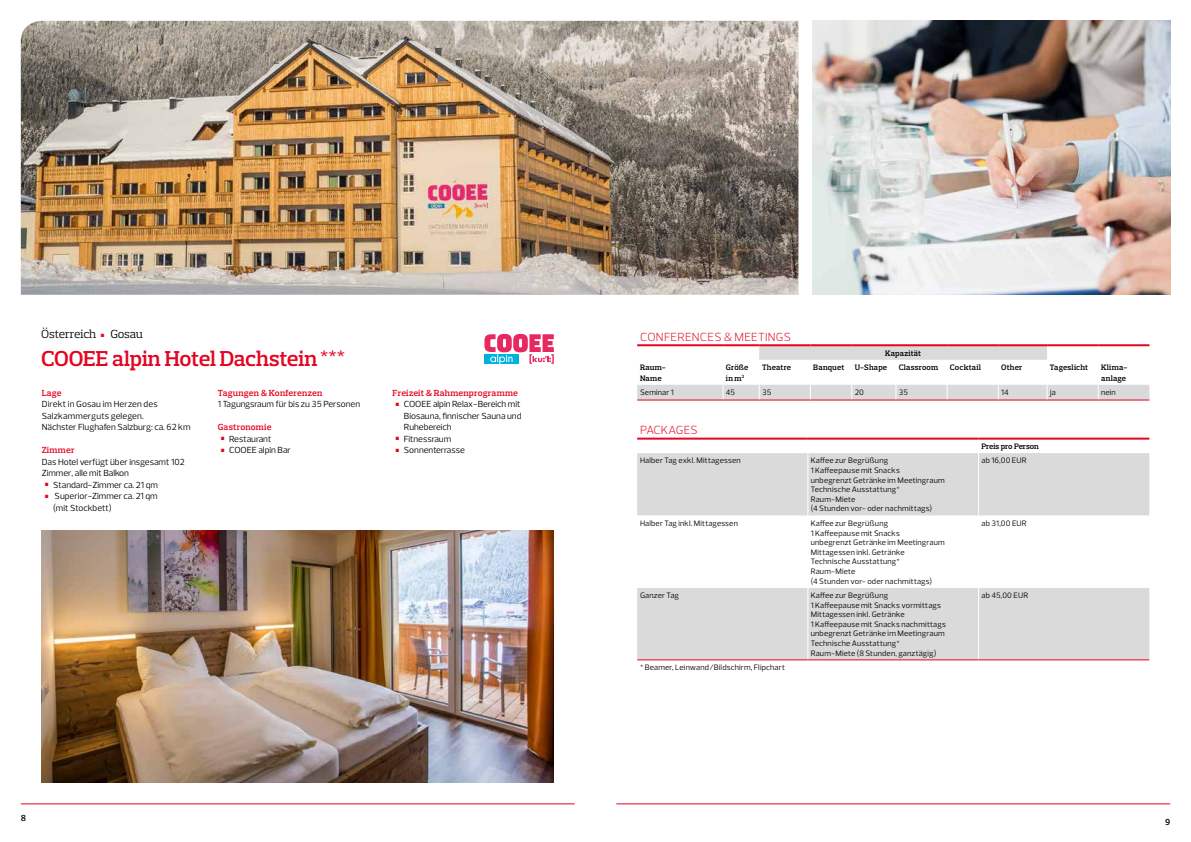
<style>
.page{position:relative;width:1191px;height:842px;background:#fff}
.page>*{position:absolute;margin:0;border:0;box-sizing:border-box;transform-origin:0 0}
.t1{font:600 22px "Prelo Slab";letter-spacing:-.005em;color:#e40521}
.t2{font:300 12px "Prelo";letter-spacing:.015em;color:#e40521}
.t3{font:12px "Prelo Slab";color:#000}
.t4{font:300 12px "Prelo";letter-spacing:-.01em;color:#e40521}
.t5{font:9px/11.5px "Prelo";color:#000}
.t6{font:600 9px "Prelo Slab";letter-spacing:.02em;color:#e40521}
.t7{font:600 9px "Prelo";color:#000}
.t8{font:8px/9.6px "Prelo";letter-spacing:.02em;color:#000}
.t9{font:600 8px/10.5px "Prelo Slab";letter-spacing:.02em;color:#000}
.t10{font:600 8px "Prelo Slab";letter-spacing:-.01em;color:#000}
.s1{font-size:26.5px;color:#e40521}
.s2{font-family:"Prelo";font-size:20px}
</style>
<div class="page">
<hr style="left:21px;top:804px;width:553px;height:1px;background:#e40521">
<hr style="left:616px;top:804px;width:554px;height:1px;background:#e40521">
<img style="left:21px;top:21px;width:777px;height:274px">
<img style="left:42px;top:531px;width:512px;height:251px">
<img style="left:812px;top:21px;width:358px;height:274px">
<svg style="left:637px;top:346px;width:512px;height:54px"></svg>
<hr style="left:637px;top:344px;width:86px;height:2px;background:#e40521">
<hr style="left:723px;top:344px;width:36px;height:2px;background:#e40521">
<hr style="left:759px;top:344px;width:51px;height:2px;background:#e40521">
<hr style="left:810px;top:344px;width:42px;height:2px;background:#e40521">
<hr style="left:852px;top:344px;width:44px;height:2px;background:#e40521">
<hr style="left:896px;top:344px;width:51px;height:2px;background:#e40521">
<hr style="left:947px;top:344px;width:51px;height:2px;background:#e40521">
<hr style="left:998px;top:344px;width:49px;height:2px;background:#e40521">
<hr style="left:1047px;top:344px;width:51px;height:2px;background:#e40521">
<hr style="left:1098px;top:344px;width:51px;height:2px;background:#e40521">
<hr style="left:637px;top:400px;width:86px;height:1px;background:#e40521">
<hr style="left:723px;top:400px;width:36px;height:1px;background:#e40521">
<hr style="left:759px;top:400px;width:51px;height:1px;background:#e40521">
<hr style="left:810px;top:400px;width:42px;height:1px;background:#e40521">
<hr style="left:852px;top:400px;width:44px;height:1px;background:#e40521">
<hr style="left:896px;top:400px;width:51px;height:1px;background:#e40521">
<hr style="left:947px;top:400px;width:51px;height:1px;background:#e40521">
<hr style="left:998px;top:400px;width:49px;height:1px;background:#e40521">
<hr style="left:1047px;top:400px;width:51px;height:1px;background:#e40521">
<hr style="left:1098px;top:400px;width:51px;height:1px;background:#e40521">
<div style="left:637px;top:453px;width:512px;height:207px;background:#dadada"></div>
<svg style="left:637px;top:516px;width:512px;height:72px"></svg>
<hr style="left:637px;top:438px;width:171px;height:2px;background:#e40521">
<hr style="left:808px;top:438px;width:170px;height:2px;background:#e40521">
<hr style="left:978px;top:438px;width:171px;height:2px;background:#e40521">
<hr style="left:807px;top:453px;width:1px;height:63px;background:#fff">
<hr style="left:978px;top:453px;width:1px;height:63px;background:#fff">
<hr style="left:807px;top:516px;width:1px;height:72px;background:#fff">
<hr style="left:978px;top:516px;width:1px;height:72px;background:#fff">
<hr style="left:807px;top:588px;width:1px;height:72px;background:#fff">
<hr style="left:978px;top:588px;width:1px;height:72px;background:#fff">
<hr style="left:637px;top:660px;width:171px;height:1px;background:#e40521">
<hr style="left:808px;top:660px;width:170px;height:1px;background:#e40521">
<hr style="left:978px;top:660px;width:171px;height:1px;background:#e40521">
<svg style="left:484px;top:334px;width:70px;height:30px"></svg>
<h2 class="t3" style="left:41px;top:327px;width:104px">Österreich <span class="s1">•</span> Gosau</h2>
<h1 class="t1" style="left:41px;top:345px;width:306px">COOEE alpin Hotel Dachstein<span class="s2">***</span></h1>
<p class="t6" style="left:42px;top:387px;width:21px">Lage</p>
<p class="t5" style="left:42px;top:399px;width:150px">Direkt in Gosau im Herzen des<br>Salzkammerguts gelegen.<br>Nächster Flughafen Salzburg: ca. 62 km</p>
<p class="t6" style="left:42px;top:445px;width:34px">Zimmer</p>
<p class="t5" style="left:42px;top:456px;width:144px">Das Hotel verfügt über insgesamt 102<br>Zimmer, alle mit Balkon</p>
<p class="t5" style="left:42px;top:479px;width:118px"><span class="s1">•</span>Standard-Zimmer ca. 21 qm</p>
<p class="t5" style="left:53px;top:491px;width:106px;text-indent:-11px"><span class="s1">•</span> Superior-Zimmer ca. 21 qm (mit Stockbett)</p>
<p class="t6" style="left:218px;top:387px;width:106px">Tagungen &amp; Konferenzen</p>
<p class="t5" style="left:218px;top:399px;width:144px">1 Tagungsraum für bis zu 35 Personen</p>
<p class="t6" style="left:218px;top:422px;width:55px">Gastronomie</p>
<p class="t5" style="left:218px;top:433px;width:55px"><span class="s1">•</span>Restaurant</p>
<p class="t5" style="left:218px;top:445px;width:75px"><span class="s1">•</span>COOEE alpin Bar</p>
<p class="t6" style="left:392px;top:387px;width:127px">Freizeit &amp; Rahmenprogramme</p>
<p class="t5" style="left:404px;top:399px;width:119px;text-align:justify;text-indent:-11px"><span class="s1">•</span>COOEE alpin Relax-Bereich mit Biosauna, finnischer Sauna und Ruhebereich</p>
<p class="t5" style="left:392px;top:433px;width:60px"><span class="s1">•</span>Fitnessraum</p>
<p class="t5" style="left:392px;top:445px;width:74px"><span class="s1">•</span>Sonnenterrasse</p>
<p class="t7" style="left:21px;top:812px;width:7px">8</p>
<h2 class="t2" style="left:640px;top:330px;width:152px">CONFERENCES &amp; MEETINGS</h2>
<p class="t9" style="left:885px;top:348px;width:37px">Kapazität</p>
<p class="t9" style="left:640px;top:362px;width:27px">Raum-<br>Name</p>
<p class="t9" style="left:726px;top:362px;width:24px">Größe in m<sup>2</sup></p>
<p class="t9" style="left:762px;top:362px;width:31px">Theatre</p>
<p class="t9" style="left:813px;top:362px;width:33px">Banquet</p>
<p class="t9" style="left:854px;top:362px;width:34px">U-Shape</p>
<p class="t9" style="left:898px;top:362px;width:41px">Classroom</p>
<p class="t9" style="left:950px;top:362px;width:32px">Cocktail</p>
<p class="t9" style="left:1001px;top:362px;width:23px">Other</p>
<p class="t9" style="left:1050px;top:362px;width:40px">Tageslicht</p>
<p class="t9" style="left:1101px;top:362px;width:28px">Klima&shy;anlage</p>
<p class="t8" style="left:640px;top:388px;width:35px">Seminar 1</p>
<p class="t8" style="left:726px;top:388px;width:11px">45</p>
<p class="t8" style="left:762px;top:388px;width:11px">35</p>
<p class="t8" style="left:854px;top:388px;width:11px">20</p>
<p class="t8" style="left:898px;top:388px;width:11px">35</p>
<p class="t8" style="left:1001px;top:388px;width:9px">14</p>
<p class="t8" style="left:1050px;top:388px;width:8px">ja</p>
<p class="t8" style="left:1101px;top:388px;width:16px">nein</p>
<h2 class="t4" style="left:640px;top:423px;width:59px">PACKAGES</h2>
<p class="t10" style="left:981px;top:441px;width:59px">Preis pro Person</p>
<p class="t8" style="left:640px;top:456px;width:102px">Halber Tag exkl. Mittagessen</p>
<p class="t8" style="left:810px;top:456px;width:136px">Kaffee zur Begrüßung<br>1 Kaffeepause mit Snacks<br>unbegrenzt Getränke im Meetingraum<br>Technische Ausstattung*<br>Raum-Miete<br>(4 Stunden vor- oder nachmittags)</p>
<p class="t8" style="left:981px;top:456px;width:47px">ab 16,00 EUR</p>
<p class="t8" style="left:640px;top:518px;width:99px">Halber Tag inkl. Mittagessen</p>
<p class="t8" style="left:810px;top:518px;width:136px">Kaffee zur Begrüßung<br>1 Kaffeepause mit Snacks<br>unbegrenzt Getränke im Meetingraum<br>Mittagessen inkl. Getränke<br>Technische Ausstattung*<br>Raum-Miete<br>(4 Stunden vor- oder nachmittags)</p>
<p class="t8" style="left:981px;top:518px;width:47px">ab 31,00 EUR</p>
<p class="t8" style="left:640px;top:591px;width:41px">Ganzer Tag</p>
<p class="t8" style="left:810px;top:591px;width:137px">Kaffee zur Begrüßung<br>1 Kaffeepause mit Snacks vormittags<br>Mittagessen inkl. Getränke<br>1 Kaffeepause mit Snacks nachmittags unbegrenzt Getränke im Meetingraum<br>Technische Ausstattung*<br>Raum-Miete (8 Stunden, ganztägig)</p>
<p class="t8" style="left:981px;top:591px;width:48px">ab 45,00 EUR</p>
<p class="t8" style="left:640px;top:663px;width:146px">* Beamer, Leinwand/Bildschirm, Flipchart</p>
<p class="t7" style="left:1165px;top:816px;width:7px">9</p>
</div>
